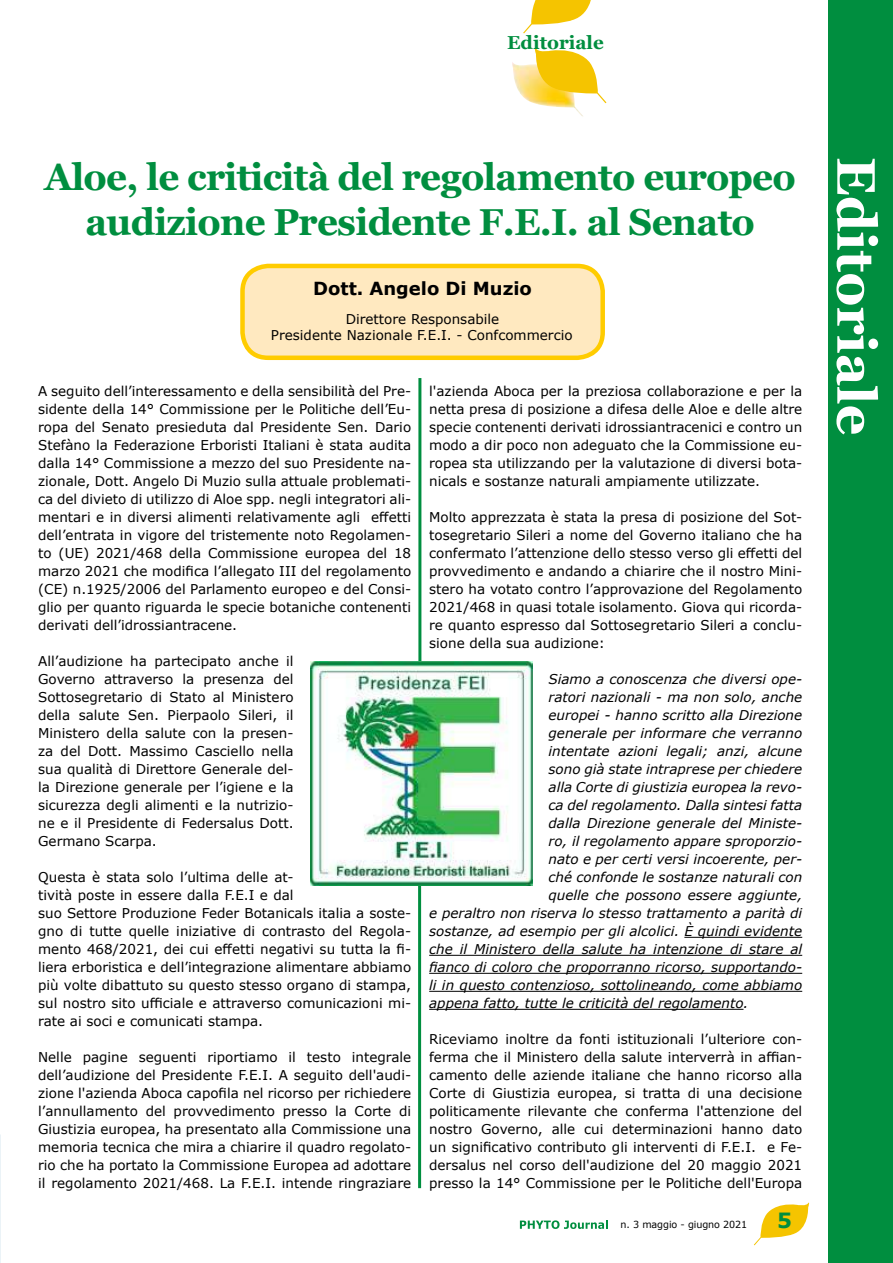
<style>
.page{position:relative;width:893px;height:1263px;background:#fff}
.page>*{position:absolute;margin:0;border:0;box-sizing:border-box;transform-origin:0 0}
.t1{font:700 54px "Georgia";color:#fff}
.t2{font:700 37.5px/45px "Georgia";letter-spacing:-.02em;color:#008e3f;text-align:center}
.t3{font:700 21px "Verdana";color:#008e3f}
.t4{font:700 18.75px "Georgia";color:#008e3f}
.t5{font:700 18px "Verdana";color:#000}
.t6{font:13.5px/18px "Verdana";color:#000;text-align:justify}
.t7{font:italic 13.5px "Verdana";color:#000}
.t8{font:9.75px "Verdana";letter-spacing:-.01em;color:#000}
</style>
<div class="page">
<svg style="left:754px;top:1202px;width:55px;height:43px"></svg>
<svg style="left:520px;top:1220px;width:88px;height:9px"></svg>
<svg style="left:523px;top:0;width:68px;height:33px"></svg>
<img style="left:512px;top:62px;width:71px;height:55px">
<svg style="left:534px;top:47px;width:72px;height:56px"></svg>
<div style="left:829px;top:0;width:64px;height:1263px;background:#008e3f"></div>
<hr style="left:684px;top:937px;width:118px;height:1px;background:#000">
<hr style="left:429px;top:955px;width:373px;height:1px;background:#000">
<hr style="left:429px;top:973px;width:373px;height:1px;background:#000">
<hr style="left:429px;top:991px;width:373px;height:1px;background:#000">
<hr style="left:429px;top:1009px;width:314px;height:1px;background:#000">
<hr style="left:418px;top:882px;width:3px;height:306px;background:#008e3f">
<hr style="left:418px;top:378px;width:3px;height:286px;background:#008e3f">
<img style="left:310px;top:662px;width:223px;height:223px">
<div style="left:242px;top:266px;width:361px;height:92px;background:#ffe9c0;border-radius:26px"></div>
<div style="left:240px;top:264px;width:365px;height:96px;border:4px solid #fc0;border-radius:26px"></div>
<img style="left:0;top:1135px;width:1px;height:21px">
<h3 class="t4" style="left:507px;top:30px;width:98px">Editoriale</h3>
<h2 class="t2" style="left:45px;top:155px;width:753px">Aloe, le criticità del regolamento europeo audizione Presidente F.E.I. al Senato</h2>
<h3 class="t5" style="left:313px;top:275px;width:220px">Dott. Angelo Di Muzio</h3>
<p class="t6" style="left:271px;top:311px;width:303px;line-height:16.2px;text-align:center">Direttore Responsabile<br>Presidente Nazionale F.E.I. - Confcommercio</p>
<p class="t6" style="left:38px;top:382px;width:375px">A seguito dell’interessamento e della sensibilità del Pre&shy;sidente della 14° Commissione per le Politiche dell’Eu&shy;ropa del Senato presieduta dal Presidente Sen. Dario Stefàno la Federazione Erboristi Italiani è stata audita dalla 14° Commissione a mezzo del suo Presidente na&shy;zionale, Dott. Angelo Di Muzio sulla attuale problemati&shy;ca del divieto di utilizzo di Aloe spp. negli integratori ali&shy;mentari e in diversi alimenti relativamente agli effetti dell’entrata in vigore del tristemente noto Regolamen&shy;to (UE) 2021/468 della Commissione europea del 18 marzo 2021 che modifica l’allegato III del regolamento (CE) n.1925/2006 del Parlamento europeo e del Consi&shy;glio per quanto riguarda le specie botaniche contenenti derivati dell’idrossiantracene.</p>
<p class="t6" style="left:38px;top:652px;width:257px">All’audizione ha partecipato anche il Governo attraverso la presenza del Sottosegretario di Stato al Ministero della salute Sen. Pierpaolo Sileri, il Ministero della salute con la presen&shy;za del Dott. Massimo Casciello nella sua qualità di Direttore Generale del&shy;la Direzione generale per l’igiene e la sicurezza degli alimenti e la nutrizio&shy;ne e il Presidente di Federsalus Dott.<br>Germano Scarpa.</p>
<p class="t6" style="left:38px;top:868px;width:375px;text-align:left">Questa è stata solo l’ultima delle at-<br>tività poste in essere dalla F.E.I e dal<br>suo Settore Produzione Feder Botanicals italia a soste&shy;gno di tutte quelle iniziative di contrasto del Regola&shy;mento 468/2021, dei cui effetti negativi su tutta la fi&shy;liera erboristica e dell’integrazione alimentare abbiamo più volte dibattuto su questo stesso organo di stampa, sul nostro sito ufficiale e attraverso comunicazioni mi&shy;rate ai soci e comunicati stampa.</p>
<p class="t6" style="left:38px;top:1048px;width:375px">Nelle pagine seguenti riportiamo il testo integrale dell’audizione del Presidente F.E.I. A seguito dell'audi&shy;zione l'azienda Aboca capofila nel ricorso per richiedere l’annullamento del provvedimento presso la Corte di Giustizia europea, ha presentato alla Commissione una memoria tecnica che mira a chiarire il quadro regolato&shy;rio che ha portato la Commissione Europea ad adottare il regolamento 2021/468. La F.E.I. intende ringraziare</p>
<p class="t6" style="left:429px;top:382px;width:375px">l'azienda Aboca per la preziosa collaborazione e per la netta presa di posizione a difesa delle Aloe e delle altre specie contenenti derivati idrossiantracenici e contro un modo a dir poco non adeguato che la Commissione eu&shy;ropea sta utilizzando per la valutazione di diversi bota&shy;nicals e sostanze naturali ampiamente utilizzate.</p>
<p class="t6" style="left:429px;top:508px;width:375px">Molto apprezzata è stata la presa di posizione del Sot&shy;tosegretario Sileri a nome del Governo italiano che ha confermato l’attenzione dello stesso verso gli effetti del provvedimento e andando a chiarire che il nostro Mini&shy;stero ha votato contro l’approvazione del Regolamento 2021/468 in quasi totale isolamento. Giova qui ricorda&shy;re quanto espresso dal Sottosegretario Sileri a conclu&shy;sione della sua audizione:</p>
<p class="t7" style="left:549px;top:670px;width:255px">Siamo a conoscenza che diversi ope-</p>
<p class="t7" style="left:549px;top:688px;width:255px">ratori nazionali - ma non solo, anche</p>
<p class="t7" style="left:549px;top:706px;width:255px">europei - hanno scritto alla Direzione</p>
<p class="t7" style="left:549px;top:724px;width:255px">generale per informare che verranno</p>
<p class="t7" style="left:549px;top:742px;width:255px">intentate azioni legali; anzi, alcune</p>
<p class="t7" style="left:549px;top:760px;width:255px">sono già state intraprese per chiedere</p>
<p class="t7" style="left:549px;top:778px;width:255px">alla Corte di giustizia europea la revo-</p>
<p class="t7" style="left:549px;top:796px;width:255px">ca del regolamento. Dalla sintesi fatta</p>
<p class="t7" style="left:549px;top:814px;width:255px">dalla Direzione generale del Ministe-</p>
<p class="t7" style="left:549px;top:832px;width:255px">ro, il regolamento appare sproporzio-</p>
<p class="t7" style="left:549px;top:850px;width:255px">nato e per certi versi incoerente, per-</p>
<p class="t7" style="left:549px;top:868px;width:255px">ché confonde le sostanze naturali con</p>
<p class="t7" style="left:549px;top:886px;width:255px">quelle che possono essere aggiunte,</p>
<p class="t7" style="left:429px;top:904px;width:375px">e peraltro non riserva lo stesso trattamento a parità di</p>
<p class="t7" style="left:429px;top:922px;width:375px">sostanze, ad esempio per gli alcolici. È quindi evidente</p>
<p class="t7" style="left:429px;top:940px;width:375px">che il Ministero della salute ha intenzione di stare al</p>
<p class="t7" style="left:429px;top:958px;width:375px">fianco di coloro che proporranno ricorso, supportando-</p>
<p class="t7" style="left:429px;top:976px;width:375px">li in questo contenzioso, sottolineando, come abbiamo</p>
<p class="t7" style="left:429px;top:994px;width:321px">appena fatto, tutte le criticità del regolamento.</p>
<p class="t6" style="left:429px;top:1030px;width:375px">Riceviamo inoltre da fonti istituzionali l’ulteriore con&shy;ferma che il Ministero della salute interverrà in affian&shy;camento delle aziende italiane che hanno ricorso alla Corte di Giustizia europea, si tratta di una decisione politicamente rilevante che conferma l'attenzione del nostro Governo, alle cui determinazioni hanno dato un significativo contributo gli interventi di F.E.I. e Fe&shy;dersalus nel corso dell'audizione del 20 maggio 2021 presso la 14° Commissione per le Politiche dell'Europa</p>
<p class="t8" style="left:621px;top:1217px;width:128px">n. 3 maggio - giugno 2021</p>
<h3 class="t3" style="left:777px;top:1205px;width:16px">5</h3>
<h1 class="t1" style="left:891px;top:157px;width:280px;rotate:90deg">Editoriale</h1>
</div>
